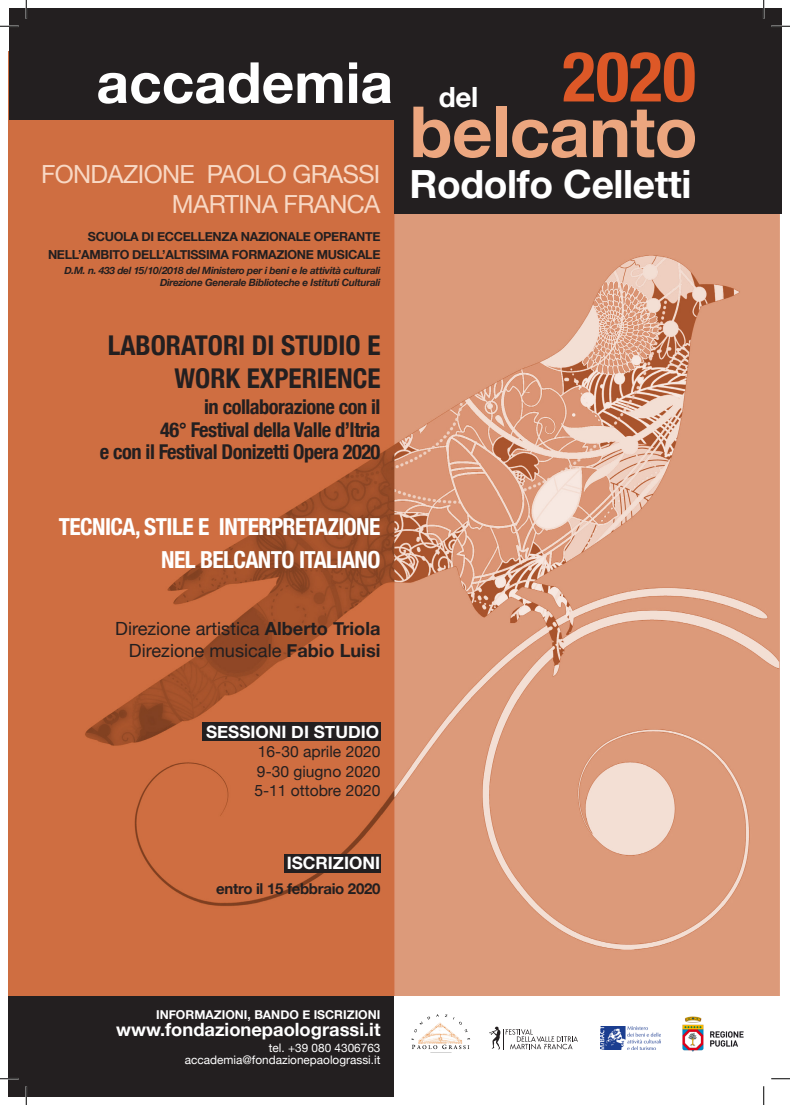
<style>
.page{position:relative;width:790px;height:1105px;background:#fff}
.page>*{position:absolute;margin:0;border:0;box-sizing:border-box;transform-origin:0 0}
.t1{font:700 70.62px "Helvetica Neue";letter-spacing:-.01em;color:#eca67f}
.t2{font:700 condensed 69.5px "Helvetica Neue";color:#dd5827}
.t3{font:700 56.75px "Helvetica Neue";color:#fff}
.t4{font:700 38.88px "Helvetica Neue";letter-spacing:-.01em;color:#fff}
.t5{font:700 27.88px "Helvetica Neue";color:#fff}
.t6{font:700 condensed 27.25px "Helvetica Neue";color:#231f20}
.t7{font:25px "Helvetica Neue";letter-spacing:-.025em;color:#f8d8c4}
.t8{font:700 condensed 23.5px "Helvetica Neue";letter-spacing:-.025em;color:#fff}
.t9{font:700 condensed 20.5px "Helvetica Neue";letter-spacing:-.025em;color:#231f20}
.t10{font:700 18.38px "Helvetica Neue";color:#fff}
.t11{font:18.12px "Helvetica Neue";color:#231f20}
.t12{font:700 17.12px "Helvetica Neue";color:#fff}
.t13{font:15.62px "Helvetica Neue";color:#231f20}
.t14{font:700 15px "Helvetica Neue";letter-spacing:-.02em;color:#231f20}
.t15{font:700 12.5px "Helvetica Neue";letter-spacing:-.025em;color:#231f20}
.t16{font:700 12.25px "Helvetica Neue";color:#fff}
.t17{font:11.75px "Helvetica Neue";color:#fff}
.t18{font:italic 700 10px "Helvetica Neue";letter-spacing:-.025em;color:#231f20}
.s1{font-weight:700}
</style>
<div class="page">
<img style="left:9px;top:120px;width:770px;height:876px">
<div style="left:9px;top:9px;width:772px;height:111px;background:#231f20"></div>
<div style="left:9px;top:996px;width:385px;height:100px;background:#231f20"></div>
<div style="left:394px;top:13px;width:387px;height:200px;background:#231f20"></div>
<div style="left:202px;top:722px;width:178px;height:18px;background:#231f20"></div>
<div style="left:284px;top:854px;width:96px;height:18px;background:#231f20"></div>
<svg style="left:411px;top:1014px;width:59px;height:36px"></svg>
<img style="left:418px;top:1022px;width:44px;height:22px">
<img style="left:682px;top:1016px;width:62px;height:35px">
<img style="left:600px;top:1027px;width:60px;height:22px">
<svg style="left:489px;top:1027px;width:89px;height:22px"></svg>
<svg style="left:0;top:25px;width:19px;height:2px"></svg>
<svg style="left:771px;top:25px;width:19px;height:2px"></svg>
<svg style="left:0;top:1078px;width:19px;height:1px"></svg>
<svg style="left:771px;top:1078px;width:19px;height:1px"></svg>
<svg style="left:25px;top:0;width:2px;height:19px"></svg>
<svg style="left:25px;top:1086px;width:2px;height:19px"></svg>
<svg style="left:762px;top:0;width:2px;height:19px"></svg>
<svg style="left:763px;top:1086px;width:1px;height:19px"></svg>
<p class="t3" style="left:96px;top:48px;width:298px">accademia</p>
<p class="t7" style="left:41px;top:159px;width:341px">FONDAZIONE PAOLO GRASSI</p>
<p class="t7" style="left:172px;top:189px;width:210px">MARTINA FRANCA</p>
<p class="t15" style="left:88px;top:229px;width:294px">SCUOLA DI ECCELLENZA NAZIONALE OPERANTE</p>
<p class="t15" style="left:48px;top:246px;width:334px">NELL’AMBITO DELL’ALTISSIMA FORMAZIONE MUSICALE</p>
<p class="t18" style="left:64px;top:264px;width:317px">D.M. n. 433 del 15/10/2018 del Ministero per i beni e le attività culturali</p>
<p class="t18" style="left:160px;top:276px;width:222px">Direzione Generale Biblioteche e Istituti Culturali</p>
<p class="t6" style="left:108px;top:329px;width:274px">LABORATORI DI STUDIO E</p>
<p class="t6" style="left:174px;top:362px;width:207px">WORK EXPERIENCE</p>
<p class="t9" style="left:204px;top:394px;width:178px">in collaborazione con il</p>
<p class="t9" style="left:160px;top:417px;width:222px">46° Festival della Valle d’Itria</p>
<p class="t9" style="left:100px;top:439px;width:282px">e con il Festival Donizetti Opera 2020</p>
<p class="t2" style="left:562px;top:35px;width:135px">2020</p>
<p class="t5" style="left:438px;top:79px;width:41px">del</p>
<p class="t1" style="left:409px;top:88px;width:289px">belcanto</p>
<p class="t4" style="left:409px;top:160px;width:283px">Rodolfo Celletti</p>
<p class="t8" style="left:59px;top:512px;width:323px">TECNICA, STILE E INTERPRETAZIONE</p>
<p class="t8" style="left:161px;top:545px;width:221px">NEL BELCANTO ITALIANO</p>
<p class="t11" style="left:115px;top:618px;width:267px">Direzione artistica <span class="s1">Alberto Triola</span></p>
<p class="t11" style="left:129px;top:640px;width:253px">Direzione musicale <span class="s1">Fabio Luisi</span></p>
<p class="t12" style="left:206px;top:721px;width:174px">SESSIONI DI STUDIO</p>
<p class="t13" style="left:258px;top:743px;width:124px">16-30 aprile 2020</p>
<p class="t13" style="left:257px;top:762px;width:125px">9-30 giugno 2020</p>
<p class="t13" style="left:254px;top:781px;width:128px">5-11 ottobre 2020</p>
<p class="t12" style="left:286px;top:852px;width:95px">ISCRIZIONI</p>
<p class="t14" style="left:216px;top:879px;width:166px">entro il 15 febbraio 2020</p>
<p class="t16" style="left:156px;top:1007px;width:226px">INFORMAZIONI, BANDO E ISCRIZIONI</p>
<p class="t10" style="left:116px;top:1018px;width:266px">www.fondazionepaolograssi.it</p>
<p class="t17" style="left:269px;top:1041px;width:113px">tel. +39 080 4306763</p>
<p class="t17" style="left:185px;top:1053px;width:197px">accademia@fondazionepaolograssi.it</p>
</div>
